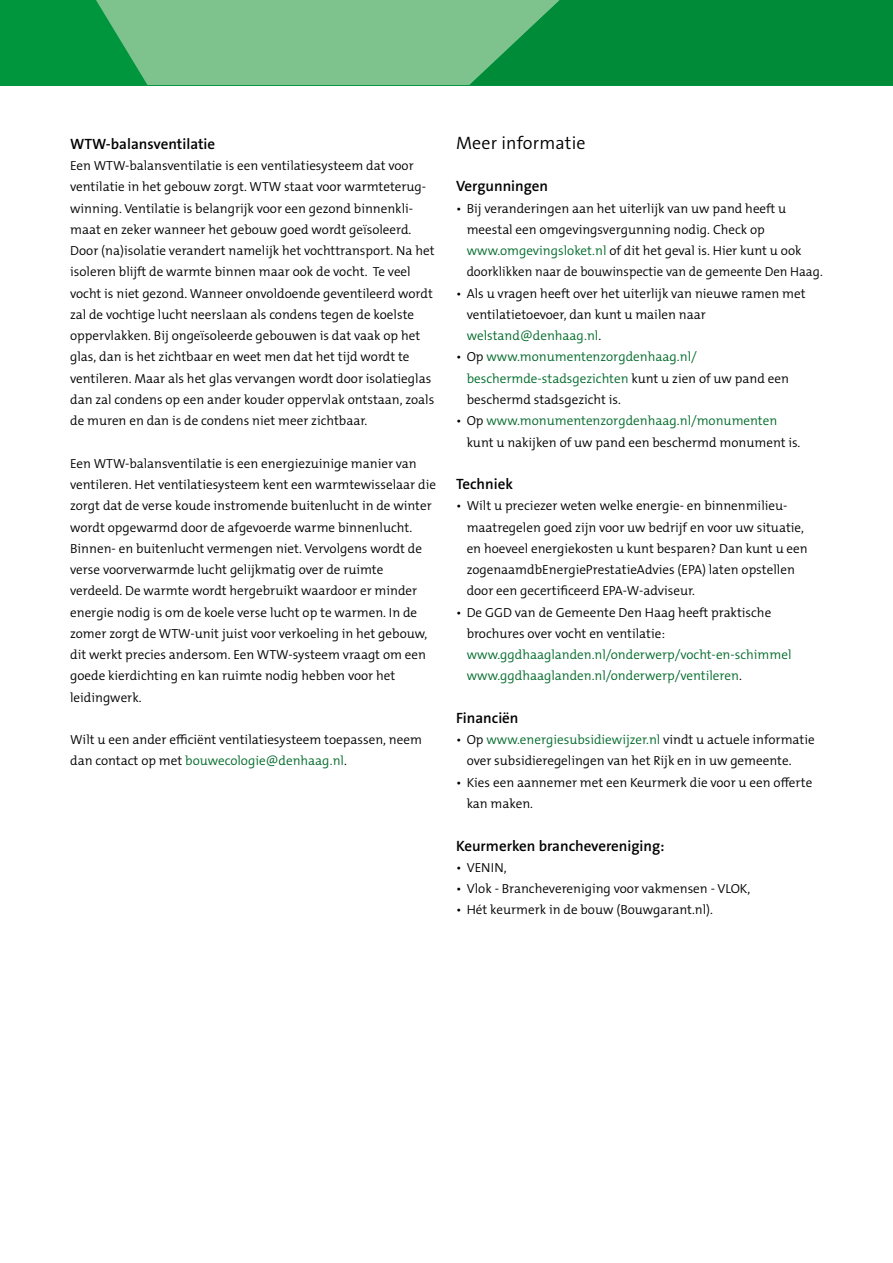
<style>
.page{position:relative;width:893px;height:1263px;background:#fff}
.page>*{position:absolute;margin:0;border:0;box-sizing:border-box;transform-origin:0 0}
._2_DH_-_Subkop_nivea{font:300 18px "The Sans B W4";letter-spacing:.01em;color:#000}
._2_DH_-_Tussenkop_ni{font:600 15px "The Sans B W6";color:#000}
._4_DH_-_Broodtekst{font:600 15px "The Sans B W6";color:#000}
._4_DH_-_Broodtekst-2{font:300 13.2px/21.3px "The Mix B W4";color:#000}
._4_DH_-_Broodtekst-3{font:300 13.2px/21.3px "The Mix B W4";color:#006a2a}
.s1{color:#006a2a}
.s2{color:#000}
</style>
<div class="page">
<div style="left:774px;top:0;width:119px;height:85px;background:#008b39"></div>
<svg style="left:0;top:0;width:774px;height:85px;background:#3fa864"></svg>
<p class="_2_DH_-_Tussenkop_ni" style="left:70px;top:134px;width:147px">WTW-balansventilatie</p>
<p class="_4_DH_-_Broodtekst-2" style="left:70px;top:155px;width:366px">Een WTW-balansventilatie is een ventilatiesysteem dat voor ventilatie in het gebouw zorgt. WTW staat voor warmteterug&shy;winning. Ventilatie is belangrijk voor een gezond binnenkli&shy;maat en zeker wanneer het gebouw goed wordt geïsoleerd.<br>Door (na)isolatie verandert namelijk het vochttransport. Na het isoleren blijft de warmte binnen maar ook de vocht. Te veel vocht is niet gezond. Wanneer onvoldoende geventileerd wordt zal de vochtige lucht neerslaan als condens tegen de koelste oppervlakken. Bij ongeïsoleerde gebouwen is dat vaak op het glas, dan is het zichtbaar en weet men dat het tijd wordt te ventileren. Maar als het glas vervangen wordt door isolatieglas dan zal condens op een ander kouder oppervlak ontstaan, zoals de muren en dan is de condens niet meer zichtbaar.</p>
<p class="_4_DH_-_Broodtekst-2" style="left:70px;top:453px;width:367px">Een WTW-balansventilatie is een energiezuinige manier van ventileren. Het ventilatiesysteem kent een warmtewisselaar die zorgt dat de verse koude instromende buitenlucht in de winter wordt opgewarmd door de afgevoerde warme binnenlucht.<br>Binnen- en buitenlucht vermengen niet. Vervolgens wordt de verse voorverwarmde lucht gelijkmatig over de ruimte verdeeld. De warmte wordt hergebruikt waardoor er minder energie nodig is om de koele verse lucht op te warmen. In de zomer zorgt de WTW-unit juist voor verkoeling in het gebouw, dit werkt precies andersom. Een WTW-systeem vraagt om een goede kierdichting en kan ruimte nodig hebben voor het leidingwerk.</p>
<p class="_4_DH_-_Broodtekst-2" style="left:70px;top:729px;width:353px">Wilt u een ander efficiënt ventilatiesysteem toepassen, neem dan contact op met <span class="s1">bouwecologie@denhaag.nl</span>.</p>
<p class="_2_DH_-_Subkop_nivea" style="left:456px;top:131px;width:131px">Meer informatie</p>
<p class="_2_DH_-_Tussenkop_ni" style="left:456px;top:177px;width:94px">Vergunningen</p>
<p class="_4_DH_-_Broodtekst-2" style="left:467px;top:198px;width:358px;text-indent:-11px">• Bij veranderingen aan het uiterlijk van uw pand heeft u meestal een omgevingsvergunning nodig. Check op <span class="s1">www.omgevingsloket.nl</span> of dit het geval is. Hier kunt u ook doorklikken naar de bouwinspectie van de gemeente Den Haag.</p>
<p class="_4_DH_-_Broodtekst-2" style="left:467px;top:283px;width:340px;text-indent:-11px">• Als u vragen heeft over het uiterlijk van nieuwe ramen met ventilatietoevoer, dan kunt u mailen naar <span class="s1">welstand@denhaag.nl</span>.</p>
<p class="_4_DH_-_Broodtekst-3" style="left:467px;top:346px;width:324px;text-indent:-11px"><span class="s2">• Op</span> www.monumentenzorgdenhaag.nl/ beschermde-stadsgezichten <span class="s2">kunt u zien of uw pand een beschermd stadsgezicht is.</span></p>
<p class="_4_DH_-_Broodtekst-2" style="left:467px;top:410px;width:335px;text-indent:-11px">• Op <span class="s1">www.monumentenzorgdenhaag.nl/monumenten </span>kunt u nakijken of uw pand een beschermd monument is.</p>
<p class="_4_DH_-_Broodtekst" style="left:456px;top:474px;width:58px">Techniek</p>
<p class="_4_DH_-_Broodtekst-2" style="left:467px;top:495px;width:343px;text-indent:-11px">• Wilt u preciezer weten welke energie- en binnenmilieu&shy;maatregelen goed zijn voor uw bedrijf en voor uw situatie, en hoeveel energiekosten u kunt besparen? Dan kunt u een zogenaamdbEnergiePrestatieAdvies (EPA) laten opstellen door een gecertificeerd EPA-W-adviseur.</p>
<p class="_4_DH_-_Broodtekst-2" style="left:467px;top:602px;width:326px;text-indent:-11px">• De GGD van de Gemeente Den Haag heeft praktische brochures over vocht en ventilatie: <span class="s1">www.ggdhaaglanden.nl/onderwerp/vocht-en-schimmel</span></p>
<p class="_4_DH_-_Broodtekst-3" style="left:467px;top:665px;width:277px">www.ggdhaaglanden.nl/onderwerp/ventileren<span class="s2">.</span></p>
<p class="_2_DH_-_Tussenkop_ni" style="left:456px;top:708px;width:64px">Financiën</p>
<p class="_4_DH_-_Broodtekst-2" style="left:467px;top:729px;width:350px;text-indent:-11px">• Op <span class="s1">www.energiesubsidiewijzer.nl</span> vindt u actuele informatie over subsidieregelingen van het Rijk en in uw gemeente.</p>
<p class="_4_DH_-_Broodtekst-2" style="left:467px;top:772px;width:347px;text-indent:-11px">• Kies een aannemer met een Keurmerk die voor u een offerte kan maken.</p>
<p class="_2_DH_-_Tussenkop_ni" style="left:456px;top:836px;width:210px">Keurmerken branchevereniging:</p>
<p class="_4_DH_-_Broodtekst-2" style="left:456px;top:857px;width:52px">• VENIN,</p>
<p class="_4_DH_-_Broodtekst-2" style="left:456px;top:878px;width:296px">• Vlok - Branchevereniging voor vakmensen - VLOK,</p>
<p class="_4_DH_-_Broodtekst-2" style="left:456px;top:899px;width:259px">• Hét keurmerk in de bouw (Bouwgarant.nl).</p>
</div>
